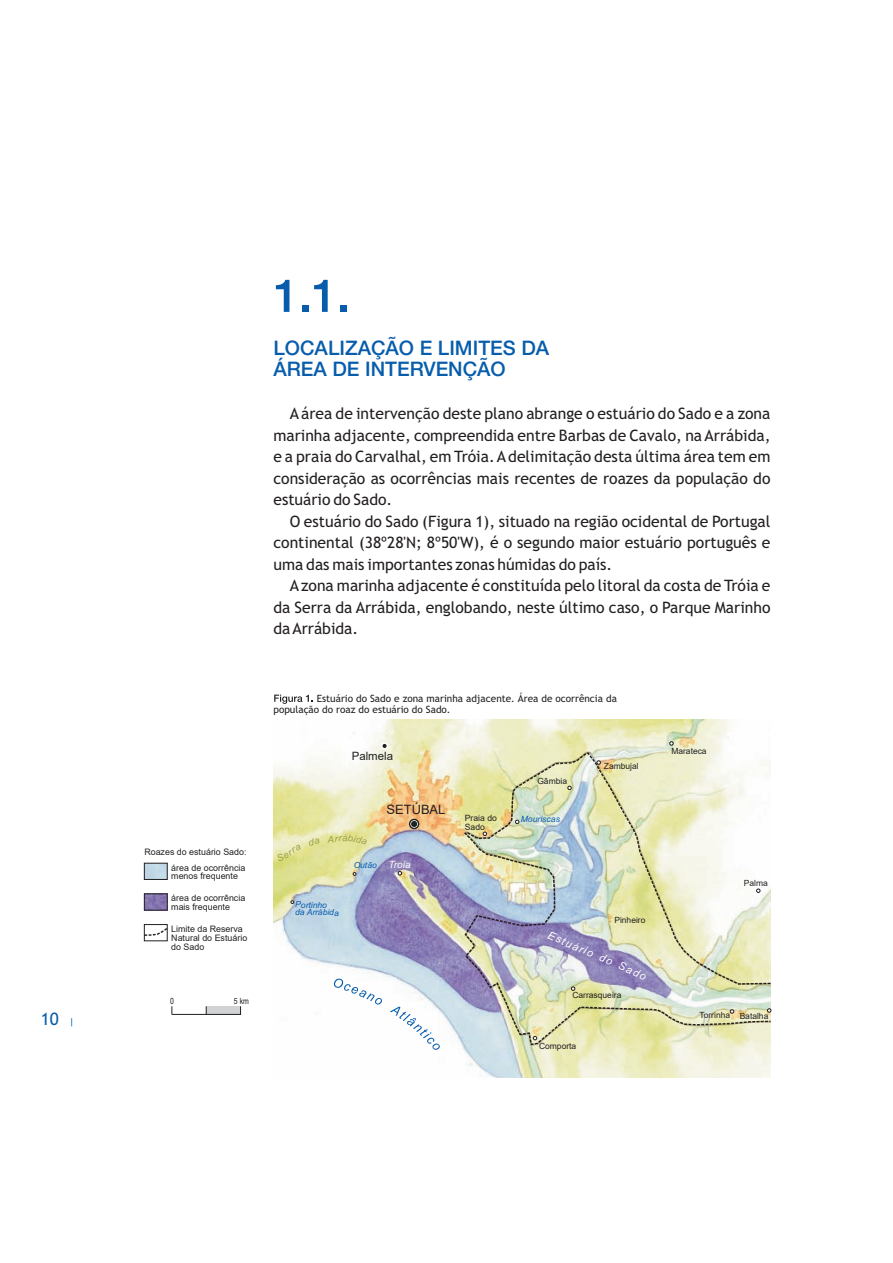
<style>
.page{position:relative;width:893px;height:1263px;background:#fff}
.page>*{position:absolute;margin:0;border:0;box-sizing:border-box;transform-origin:0 0}
.t1{font:500 20.1px/21.5px "Helvetica Neue";color:#075dac}
.t2{font:17.1px "Trebuchet MS";color:#075dac}
.t3{font:15.75px/21.5px "Trebuchet MS";color:#231f20;text-align:justify}
.t4{font:12.9px "Arial";color:#231f20}
.t5{font:11.4px "Arial";color:#1f2220}
.t6{font:italic 10.95px "Arial";color:#fff}
.t7{font:10.05px/11.7px "Trebuchet MS";color:#231f20}
.t8{font:italic 10.05px "Arial";color:#fff}
.t9{font:8.85px/9px "Arial";color:#1f2220}
.t10{font:8.7px/9.6px "Arial";color:#231f20}
.t11{font:italic 8.7px "Arial";color:#075dac}
.t12{font:8.55px "Arial";color:#1f2220}
.t13{font:8.55px "Arial";color:#231f20}
.t14{font:italic 8.55px/7.5px "Arial";color:#075dac}
.t15{font:8.55px "Arial Narrow";color:#231f20}
.s1{font-size:10.05px}
.s2{color:#1f2220}
</style>
<div class="page">
<img style="left:273px;top:720px;width:497px;height:358px">
<svg style="left:276px;top:280px;width:13px;height:32px"></svg>
<svg style="left:302px;top:306px;width:6px;height:6px"></svg>
<svg style="left:314px;top:280px;width:14px;height:32px"></svg>
<div style="left:340px;top:306px;width:7px;height:6px;background:#075dac"></div>
<svg style="left:274px;top:695px;width:39px;height:9px"></svg>
<img style="left:462px;top:752px;width:310px;height:294px">
<svg style="left:447px;top:822px;width:40px;height:24px"></svg>
<svg style="left:398px;top:871px;width:4px;height:4px"></svg>
<div style="left:381px;top:742px;width:7px;height:7px;border:1px solid #fff;border-radius:50%"></div>
<div style="left:409px;top:819px;width:10px;height:10px;border:1px solid #1f2220;border-radius:50%"></div>
<svg style="left:411px;top:821px;width:6px;height:6px"></svg>
<svg style="left:567px;top:786px;width:5px;height:4px"></svg>
<svg style="left:596px;top:760px;width:5px;height:5px"></svg>
<svg style="left:669px;top:741px;width:4px;height:5px"></svg>
<svg style="left:756px;top:889px;width:4px;height:4px"></svg>
<svg style="left:767px;top:1008px;width:4px;height:5px"></svg>
<svg style="left:533px;top:1036px;width:4px;height:4px"></svg>
<svg style="left:730px;top:1009px;width:4px;height:5px"></svg>
<svg style="left:334px;top:978px;width:106px;height:72px"></svg>
<svg style="left:515px;top:820px;width:4px;height:4px"></svg>
<svg style="left:353px;top:872px;width:3px;height:4px"></svg>
<svg style="left:291px;top:900px;width:3px;height:4px"></svg>
<svg style="left:171px;top:1006px;width:70px;height:9px"></svg>
<svg style="left:143px;top:863px;width:25px;height:78px"></svg>
<svg style="left:571px;top:987px;width:4px;height:4px"></svg>
<svg style="left:277px;top:844px;width:24px;height:17px"></svg>
<svg style="left:308px;top:838px;width:12px;height:8px"></svg>
<svg style="left:327px;top:834px;width:40px;height:11px"></svg>
<p class="t2" style="left:41px;top:1013px;width:35px">10 <span class="s1">|</span></p>
<p class="t9" style="left:144px;top:848px;width:104px">Roazes do estuário Sado:</p>
<p class="t9" style="left:171px;top:863px;width:76px">área de ocorrência menos frequente</p>
<p class="t9" style="left:171px;top:893px;width:76px">área de ocorrência mais frequente</p>
<p class="t9" style="left:171px;top:924px;width:78px">Limite da Reserva<br>Natural do Estuário do Sado</p>
<p class="t15" style="left:170px;top:996px;width:5px">0</p>
<p class="t15" style="left:234px;top:996px;width:17px">5 km</p>
<p class="t1" style="left:273px;top:339px;width:277px">LOCALIZAÇÃO E LIMITES DA<br>ÁREA DE INTERVENÇÃO</p>
<p class="t3" style="left:273px;top:404px;width:498px;text-indent:16px">A área de intervenção deste plano abrange o estuário do Sado e a zona marinha adjacente, compreendida entre Barbas de Cavalo, na Arrábida, e a praia do Carvalhal, em Tróia. A delimitação desta última área tem em consideração as ocorrências mais recentes de roazes da população do estuário do Sado.</p>
<p class="t3" style="left:273px;top:512px;width:498px;text-indent:16px">O estuário do Sado (Figura 1), situado na região ocidental de Portugal continental (38º28'N; 8º50'W), é o segundo maior estuário português e uma das mais importantes zonas húmidas do país.</p>
<p class="t3" style="left:273px;top:576px;width:498px;text-indent:16px">A zona marinha adjacente é constituída pelo litoral da costa de Tróia e da Serra da Arrábida, englobando, neste último caso, o Parque Marinho da Arrábida.</p>
<p class="t7" style="left:273px;top:693px;width:345px;text-indent:43px">Estuário do Sado e zona marinha adjacente. Área de ocorrência da população do roaz do estuário do Sado.</p>
<p class="t5" style="left:352px;top:750px;width:43px">Palmela</p>
<p class="t4" style="left:387px;top:803px;width:60px">SETÚBAL</p>
<p class="t14" style="left:295px;top:901px;width:45px;rotate:1deg">Portinho<br>da Arrábida</p>
<p class="t14" style="left:354px;top:861px;width:25px;rotate:1deg">Outão</p>
<p class="t8" style="left:388px;top:858px;width:24px">Troia</p>
<p class="t10" style="left:465px;top:813px;width:34px">Praia do<br>Sado</p>
<p class="t12" style="left:537px;top:776px;width:31px">Gâmbia</p>
<p class="t11" style="left:521px;top:814px;width:41px">Mouriscas</p>
<p class="t12" style="left:604px;top:762px;width:36px">Zambujal</p>
<p class="t12" style="left:614px;top:916px;width:33px">Pinheiro</p>
<p class="t6" style="left:551px;top:929px;width:107px;rotate:23deg">Estuário do Sado</p>
<p class="t13" style="left:572px;top:991px;width:50px">Carrasqueira</p>
<p class="t13" style="left:539px;top:1041px;width:39px">Comporta</p>
<p class="t12" style="left:671px;top:746px;width:37px">Marateca</p>
<p class="t12" style="left:744px;top:878px;width:26px">Palma</p>
<p class="t13" style="left:699px;top:1010px;width:70px">Torrinha <span class="s2">Batalha</span></p>
</div>
